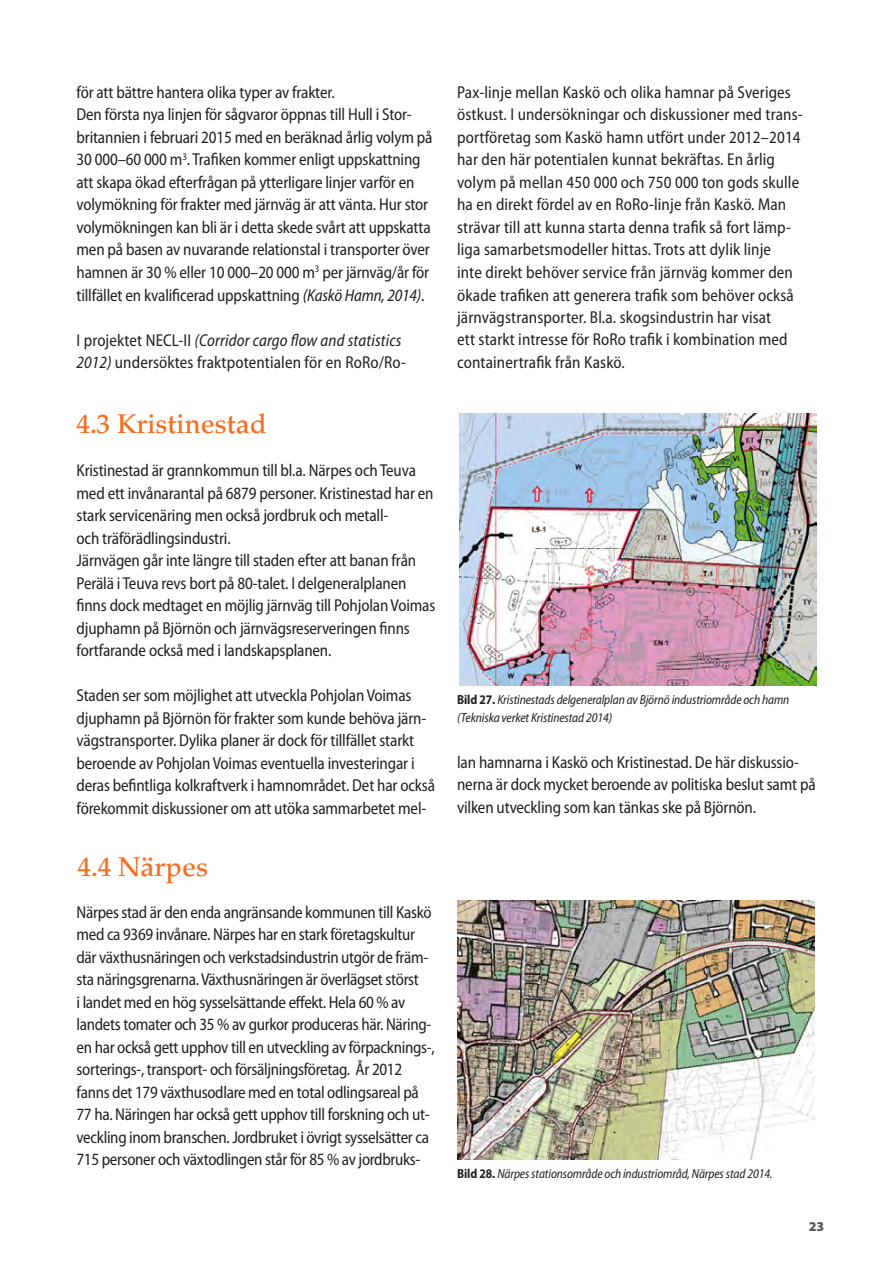
<style>
.page{position:relative;width:893px;height:1263px;background:#fff}
.page>*{position:absolute;margin:0;border:0;box-sizing:border-box;transform-origin:0 0}
.t1{font:500 27px "Palatino LT Std";color:#f36e21}
.t2{font:semi-condensed 17.25px/22.5px "Myriad Pro";letter-spacing:-.01em;color:#231f20;scale:.95 1}
.t3{font:semi-condensed 17.25px/22.5px "Myriad Pro";letter-spacing:.01em;color:#231f20;scale:.95 1}
.t4{font:900 13.5px "Myriad Pro";color:#57585a}
.t5{font:italic semi-condensed 13.2px/17.2px "Myriad Pro";letter-spacing:-.01em;color:#231f20;scale:.95 1}
.s1{font-style:italic}
.s2{font-weight:700;font-style:normal}
</style>
<div class="page">
<img style="left:459px;top:414px;width:357px;height:272px">
<img style="left:457px;top:900px;width:358px;height:259px">
<p class="t2" style="left:77px;top:81px;width:376px">för att bättre hantera olika typer av frakter.<br>Den första nya linjen för sågvaror öppnas till Hull i Stor&shy;britannien i februari 2015 med en beräknad årlig volym på 30 000–60 000 m<sup>3</sup>. Trafiken kommer enligt uppskattning att skapa ökad efterfrågan på ytterligare linjer varför en volymökning för frakter med järnväg är att vänta. Hur stor volymökningen kan bli är i detta skede svårt att uppskatta men på basen av nuvarande relationstal i transporter över hamnen är 30 % eller 10 000–20 000 m<sup>3</sup> per järnväg/år för tillfället en kvalificerad uppskattning <span class="s1">(Kaskö Hamn, 2014)</span>.</p>
<p class="t3" style="left:77px;top:329px;width:348px">I projektet NECL-II <span class="s1">(Corridor cargo flow and statistics<br>2012)</span> undersöktes fraktpotentialen för en RoRo/Ro-</p>
<h1 class="t1" style="left:77px;top:408px;width:191px">4.3 Kristinestad</h1>
<p class="t2" style="left:77px;top:460px;width:379px">Kristinestad är grannkommun till bl.a. Närpes och Teuva med ett invånarantal på 6879 personer. Kristinestad har en stark servicenäring men också jordbruk och metall-<br>och träförädlingsindustri.<br>Järnvägen går inte längre till staden efter att banan från Perälä i Teuva revs bort på 80-talet. I delgeneralplanen finns dock medtaget en möjlig järnväg till Pohjolan Voimas djuphamn på Björnön och järnvägsreserveringen finns fortfarande också med i landskapsplanen.</p>
<p class="t2" style="left:77px;top:685px;width:379px">Staden ser som möjlighet att utveckla Pohjolan Voimas djuphamn på Björnön för frakter som kunde behöva järn&shy;vägstransporter. Dylika planer är dock för tillfället starkt beroende av Pohjolan Voimas eventuella investeringar i deras befintliga kolkraftverk i hamnområdet. Det har också förekommit diskussioner om att utöka sammarbetet mel-</p>
<h1 class="t1" style="left:78px;top:851px;width:132px">4.4 Närpes</h1>
<p class="t2" style="left:77px;top:901px;width:378px">Närpes stad är den enda angränsande kommunen till Kaskö med ca 9369 invånare. Närpes har en stark företagskultur där växthusnäringen och verkstadsindustrin utgör de främ&shy;sta näringsgrenarna. Växthusnäringen är överlägset störst<br>i landet med en hög sysselsättande effekt. Hela 60 % av landets tomater och 35 % av gurkor produceras här. Näring&shy;en har också gett upphov till en utveckling av förpacknings-, sorterings-, transport- och försäljningsföretag. År 2012 fanns det 179 växthusodlare med en total odlingsareal på 77 ha. Näringen har också gett upphov till forskning och ut&shy;veckling inom branschen. Jordbruket i övrigt sysselsätter ca 715 personer och växtodlingen står för 85 % av jordbruks-</p>
<p class="t3" style="left:457px;top:81px;width:365px">Pax-linje mellan Kaskö och olika hamnar på Sveriges östkust. I undersökningar och diskussioner med trans&shy;portföretag som Kaskö hamn utfört under 2012–2014 har den här potentialen kunnat bekräftas. En årlig volym på mellan 450 000 och 750 000 ton gods skulle ha en direkt fördel av en RoRo-linje från Kaskö. Man strävar till att kunna starta denna trafik så fort lämp&shy;liga samarbetsmodeller hittas. Trots att dylik linje<br>inte direkt behöver service från järnväg kommer den ökade trafiken att generera trafik som behöver också järnvägstransporter. Bl.a. skogsindustrin har visat<br>ett starkt intresse för RoRo trafik i kombination med containertrafik från Kaskö.</p>
<p class="t5" style="left:457px;top:692px;width:351px"><span class="s2">Bild 27.</span> Kristinestads delgeneralplan av Björnö industriområde och hamn (Tekniska verket Kristinestad 2014)</p>
<p class="t2" style="left:457px;top:751px;width:379px">lan hamnarna i Kaskö och Kristinestad. De här diskussio&shy;nerna är dock mycket beroende av politiska beslut samt på vilken utveckling som kan tänkas ske på Björnön.</p>
<p class="t5" style="left:457px;top:1165px;width:333px"><span class="s2">Bild 28.</span> Närpes stationsområde och industriområd, Närpes stad 2014.</p>
<p class="t4" style="left:809px;top:1218px;width:17px">23</p>
</div>
